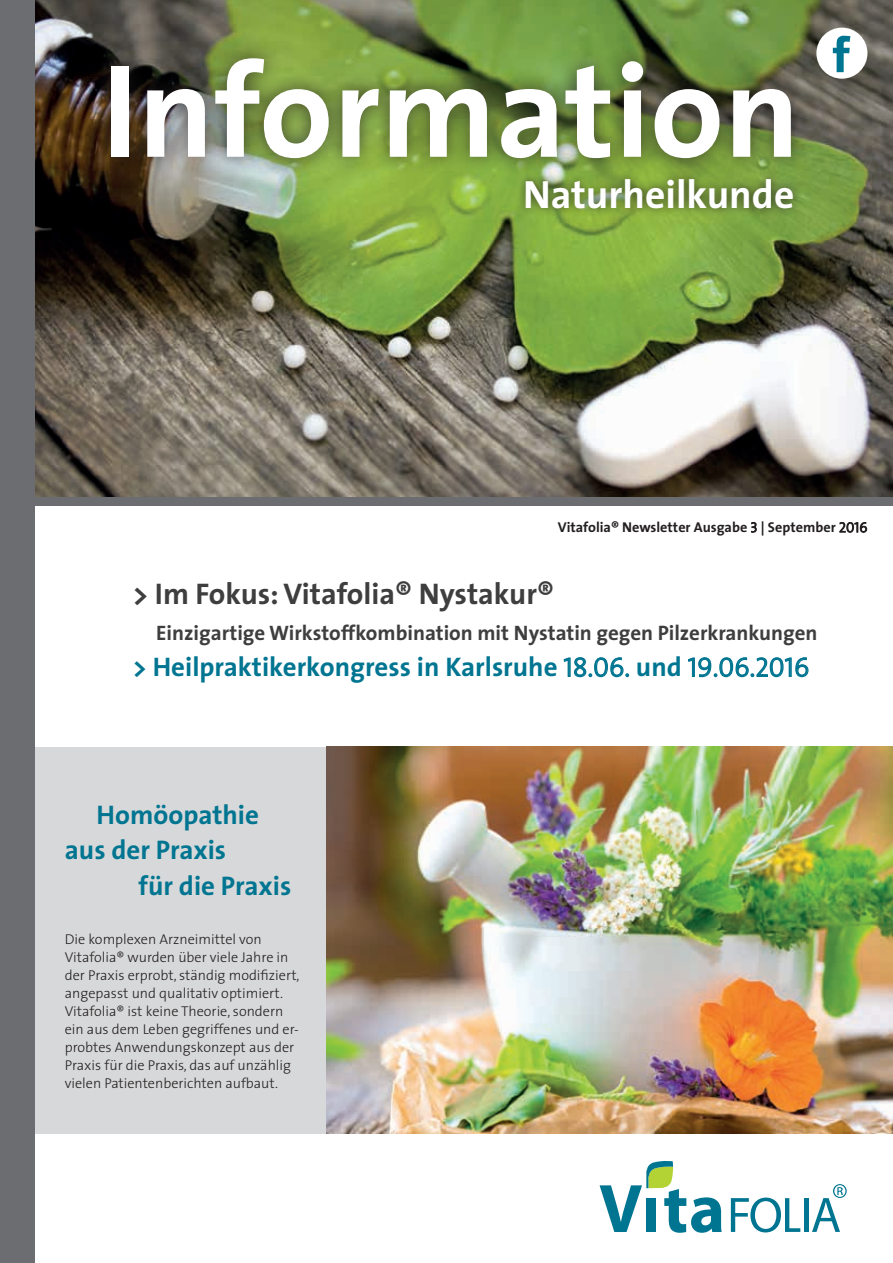
<style>
.page{position:relative;width:893px;height:1263px;background:#fff}
.page>*{position:absolute;margin:0;border:0;box-sizing:border-box;transform-origin:0 0}
.t1{font:700 133.35px "The Sans";color:#fff}
.t2{font:700 39.6px "The Sans";color:#fff}
.t3{font:700 30px "The Sans";color:#3e3e3f}
.t4{font:700 27px/35.5px "The Sans";color:#007591}
.t5{font:700 21px "The Sans";color:#3e3e3f}
.t6{font:300 14.25px/18px "The Sans";color:#231f20}
.t7{font:700 14.25px "The Sans";color:#231f20}
.s1{font-family:"The Sans Light Caps";font-weight:400}
</style>
<div class="page">
<div style="left:34px;top:747px;width:293px;height:386px;background:#d1d2d4"></div>
<img style="left:327px;top:747px;width:566px;height:386px">
<img style="left:34px;top:0;width:859px;height:497px">
<div style="left:0;top:497px;width:893px;height:9px;background:#6c6d70"></div>
<svg style="left:600px;top:1161px;width:122px;height:72px"></svg>
<svg style="left:731px;top:1197px;width:69px;height:35px"></svg>
<div style="left:804px;top:1198px;width:5px;height:34px;background:#007591"></div>
<svg style="left:812px;top:1184px;width:35px;height:48px"></svg>
<svg style="left:751px;top:522px;width:6px;height:11px"></svg>
<svg style="left:839px;top:522px;width:28px;height:11px"></svg>
<div style="left:816px;top:28px;width:51px;height:51px;background:#fff;border-radius:50%"></div>
<svg style="left:833px;top:36px;width:17px;height:36px"></svg>
<div style="left:91px;top:39px;width:720px;height:139px;background:#231f20;opacity:.75"></div>
<svg style="left:563px;top:657px;width:66px;height:21px"></svg>
<svg style="left:687px;top:657px;width:122px;height:21px"></svg>
<div style="left:516px;top:168px;width:286px;height:49px;background:#231f20;opacity:.75"></div>
<div style="left:0;top:0;width:34px;height:1263px;background:#6c6d70"></div>
<h1 class="t1" style="left:102px;top:0;width:700px">Information</h1>
<h2 class="t2" style="left:523px;top:161px;width:273px">Naturheilkunde</h2>
<p class="t7" style="left:558px;top:515px;width:311px">Vitafolia® Newsletter Ausgabe <span class="s1">3</span> | September <span class="s1">2016</span></p>
<h3 class="t3" style="left:133px;top:569px;width:422px">&gt; Im Fokus: Vitafolia® Nystakur®</h3>
<h3 class="t5" style="left:156px;top:616px;width:663px">Einzigartige Wirkstoffkombination mit Nystatin gegen Pilzerkrankungen</h3>
<h3 class="t4" style="left:133px;top:649px;width:678px">&gt; Heilpraktikerkongress in Karlsruhe <span class="s1">18.06.</span> und <span class="s1">19.06.2016</span></h3>
<h3 class="t4" style="left:97px;top:797px;width:164px">Homöopathie</h3>
<h3 class="t4" style="left:139px;top:831px;width:154px;text-indent:-74px">aus der Praxis<br>für die Praxis</h3>
<p class="t6" style="left:65px;top:930px;width:236px">Die komplexen Arzneimittel von Vitafolia® wurden über viele Jahre in der Praxis erprobt, ständig modifiziert, angepasst und qualitativ optimiert.<br>Vitafolia® ist keine Theorie, sondern ein aus dem Leben gegriffenes und er&shy;probtes Anwendungskonzept aus der Praxis für die Praxis, das auf unzählig vielen Patientenberichten aufbaut.</p>
</div>
